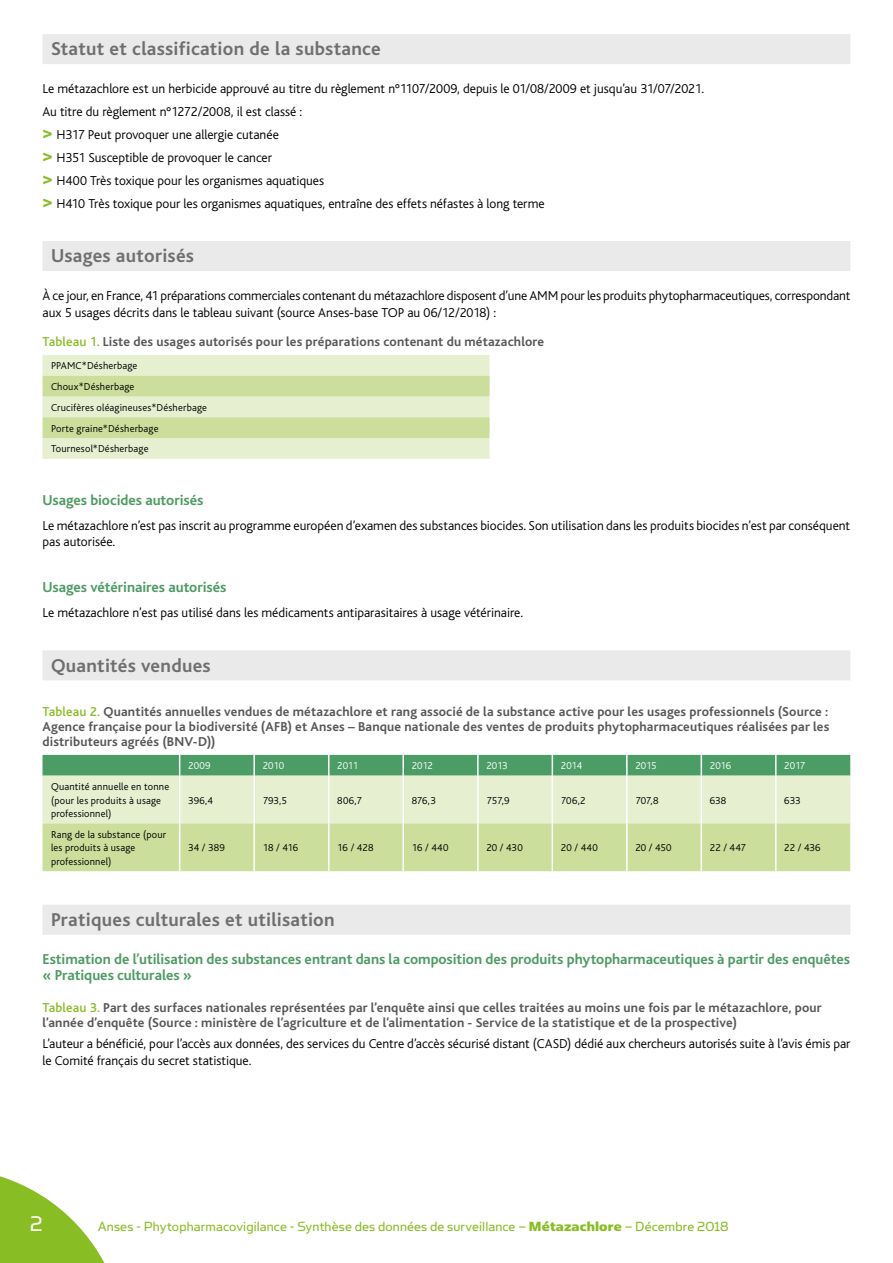
<style>
.page{position:relative;width:893px;height:1263px;background:#fff}
.page>*{position:absolute;margin:0;border:0;box-sizing:border-box;transform-origin:0 0}
.t1{font:24px "Simian Text Orangutan";color:#fff}
.T2{font:700 19.5px "Bliss";letter-spacing:.015em;color:#706f6f}
.T3_1col{font:700 15px/16.5px "Bliss";letter-spacing:-.005em;color:#4e9a62}
.t2{font:15px "Simian Text Orangutan";letter-spacing:.01em;color:#89bd24}
.TEXTE_COURANT_1col{font:300 13.5px/16.5px "Bliss";letter-spacing:-.005em;color:#000}
.Titre_Figure_Tablo{font:700 13.5px/15px "Bliss";letter-spacing:.01em;color:#575756;text-align:justify}
.Tableau_texte{font:300 10.5px/13.5px "Bliss";letter-spacing:.015em;color:#000}
.Tablo_tete{font:300 10.5px "Bliss";letter-spacing:-.02em;color:#fff}
.s1{font-weight:800;font-size:19.5px;color:#89bd24}
.s2{font-weight:500;color:#89bd24}
.s3{font-family:"Simian Text Chimpanzee"}
</style>
<div class="page">
<div style="left:43px;top:34px;width:807px;height:30px;background:#eaeaea"></div>
<div style="left:43px;top:241px;width:807px;height:30px;background:#eaeaea"></div>
<div style="left:43px;top:355px;width:447px;height:104px;background:#e6efd0"></div>
<svg style="left:43px;top:376px;width:447px;height:62px;background:#d4e3ad"></svg>
<div style="left:43px;top:650px;width:807px;height:30px;background:#eaeaea"></div>
<div style="left:43px;top:905px;width:807px;height:30px;background:#eaeaea"></div>
<svg style="left:43px;top:755px;width:807px;height:116px;background:#bfd9a8"></svg>
<hr style="left:179px;top:776px;width:1px;height:47px;background:#fff">
<hr style="left:253px;top:776px;width:2px;height:47px;background:#fff">
<hr style="left:328px;top:776px;width:1px;height:47px;background:#fff">
<hr style="left:402px;top:776px;width:2px;height:47px;background:#fff">
<hr style="left:477px;top:776px;width:2px;height:47px;background:#fff">
<hr style="left:552px;top:776px;width:1px;height:47px;background:#fff">
<hr style="left:626px;top:776px;width:2px;height:47px;background:#fff">
<hr style="left:701px;top:776px;width:1px;height:47px;background:#fff">
<hr style="left:775px;top:776px;width:1px;height:47px;background:#fff">
<hr style="left:179px;top:823px;width:1px;height:48px;background:#fff">
<hr style="left:253px;top:823px;width:2px;height:48px;background:#fff">
<hr style="left:328px;top:823px;width:1px;height:48px;background:#fff">
<hr style="left:402px;top:823px;width:2px;height:48px;background:#fff">
<hr style="left:477px;top:823px;width:2px;height:48px;background:#fff">
<hr style="left:552px;top:823px;width:1px;height:48px;background:#fff">
<hr style="left:626px;top:823px;width:2px;height:48px;background:#fff">
<hr style="left:701px;top:823px;width:1px;height:48px;background:#fff">
<hr style="left:775px;top:823px;width:1px;height:48px;background:#fff">
<svg style="left:0;top:1176px;width:105px;height:87px"></svg>
<p class="T2" style="left:51px;top:39px;width:331px">Statut et classification de la substance</p>
<p class="TEXTE_COURANT_1col" style="left:43px;top:81px;width:663px">Le métazachlore est un herbicide approuvé au titre du règlement n°1107/2009, depuis le 01/08/2009 et jusqu’au 31/07/2021.</p>
<p class="TEXTE_COURANT_1col" style="left:43px;top:104px;width:261px">Au titre du règlement n°1272/2008, il est classé :</p>
<p class="TEXTE_COURANT_1col" style="left:43px;top:126px;width:238px"><span class="s1">&gt;</span> H317 Peut provoquer une allergie cutanée</p>
<p class="TEXTE_COURANT_1col" style="left:43px;top:149px;width:231px"><span class="s1">&gt;</span> H351 Susceptible de provoquer le cancer</p>
<p class="TEXTE_COURANT_1col" style="left:43px;top:172px;width:283px"><span class="s1">&gt;</span> H400 Très toxique pour les organismes aquatiques</p>
<p class="TEXTE_COURANT_1col" style="left:43px;top:195px;width:504px"><span class="s1">&gt;</span> H410 Très toxique pour les organismes aquatiques, entraîne des effets néfastes à long terme</p>
<p class="T2" style="left:51px;top:246px;width:145px">Usages autorisés</p>
<p class="TEXTE_COURANT_1col" style="left:43px;top:288px;width:809px">À ce jour, en France, 41 préparations commerciales contenant du métazachlore disposent d’une AMM pour les produits phytopharmaceutiques, correspondant aux 5 usages décrits dans le tableau suivant (source Anses-base TOP au 06/12/2018) :</p>
<p class="Titre_Figure_Tablo" style="left:43px;top:335px;width:503px"><span class="s2">Tableau 1.</span> Liste des usages autorisés pour les préparations contenant du métazachlore</p>
<p class="Tableau_texte" style="left:51px;top:359px;width:88px">PPAMC*Désherbage</p>
<p class="Tableau_texte" style="left:51px;top:380px;width:85px">Choux*Désherbage</p>
<p class="Tableau_texte" style="left:51px;top:401px;width:157px">Crucifères oléagineuses*Désherbage</p>
<p class="Tableau_texte" style="left:51px;top:422px;width:109px">Porte graine*Désherbage</p>
<p class="Tableau_texte" style="left:51px;top:442px;width:99px">Tournesol*Désherbage</p>
<p class="T3_1col" style="left:43px;top:492px;width:162px">Usages biocides autorisés</p>
<p class="TEXTE_COURANT_1col" style="left:43px;top:517px;width:809px">Le métazachlore n’est pas inscrit au programme européen d’examen des substances biocides. Son utilisation dans les produits biocides n’est par conséquent pas autorisée.</p>
<p class="T3_1col" style="left:43px;top:579px;width:185px">Usages vétérinaires autorisés</p>
<p class="TEXTE_COURANT_1col" style="left:43px;top:604px;width:482px">Le métazachlore n’est pas utilisé dans les médicaments antiparasitaires à usage vétérinaire.</p>
<p class="T2" style="left:51px;top:655px;width:161px">Quantités vendues</p>
<p class="Titre_Figure_Tablo" style="left:43px;top:705px;width:788px"><span class="s2">Tableau 2.</span> Quantités annuelles vendues de métazachlore et rang associé de la substance active pour les usages professionnels (Source :<br>Agence française pour la biodiversité (AFB) et Anses – Banque nationale des ventes de produits phytopharmaceutiques réalisées par les distributeurs agréés (BNV-D))</p>
<p class="Tablo_tete" style="left:188px;top:760px;width:24px">2009</p>
<p class="Tablo_tete" style="left:263px;top:760px;width:23px">2010</p>
<p class="Tablo_tete" style="left:337px;top:760px;width:22px">2011</p>
<p class="Tablo_tete" style="left:412px;top:760px;width:23px">2012</p>
<p class="Tablo_tete" style="left:486px;top:760px;width:23px">2013</p>
<p class="Tablo_tete" style="left:561px;top:760px;width:23px">2014</p>
<p class="Tablo_tete" style="left:635px;top:760px;width:23px">2015</p>
<p class="Tablo_tete" style="left:710px;top:760px;width:23px">2016</p>
<p class="Tablo_tete" style="left:784px;top:760px;width:23px">2017</p>
<p class="Tableau_texte" style="left:51px;top:780px;width:120px">Quantité annuelle en tonne (pour les produits à usage professionnel)</p>
<p class="Tableau_texte" style="left:188px;top:793px;width:26px">396,4</p>
<p class="Tableau_texte" style="left:263px;top:793px;width:26px">793,5</p>
<p class="Tableau_texte" style="left:337px;top:793px;width:26px">806,7</p>
<p class="Tableau_texte" style="left:412px;top:793px;width:25px">876,3</p>
<p class="Tableau_texte" style="left:486px;top:793px;width:25px">757,9</p>
<p class="Tableau_texte" style="left:561px;top:793px;width:26px">706,2</p>
<p class="Tableau_texte" style="left:635px;top:793px;width:25px">707,8</p>
<p class="Tableau_texte" style="left:710px;top:793px;width:18px">638</p>
<p class="Tableau_texte" style="left:784px;top:793px;width:18px">633</p>
<p class="Tableau_texte" style="left:51px;top:828px;width:117px">Rang de la substance (pour les produits à usage professionnel)</p>
<p class="Tableau_texte" style="left:188px;top:841px;width:38px">34 / 389</p>
<p class="Tableau_texte" style="left:263px;top:841px;width:37px">18 / 416</p>
<p class="Tableau_texte" style="left:337px;top:841px;width:38px">16 / 428</p>
<p class="Tableau_texte" style="left:412px;top:841px;width:38px">16 / 440</p>
<p class="Tableau_texte" style="left:486px;top:841px;width:38px">20 / 430</p>
<p class="Tableau_texte" style="left:561px;top:841px;width:38px">20 / 440</p>
<p class="Tableau_texte" style="left:635px;top:841px;width:38px">20 / 450</p>
<p class="Tableau_texte" style="left:710px;top:841px;width:38px">22 / 447</p>
<p class="Tableau_texte" style="left:784px;top:841px;width:38px">22 / 436</p>
<p class="T2" style="left:51px;top:909px;width:285px">Pratiques culturales et utilisation</p>
<p class="T3_1col" style="left:43px;top:951px;width:809px">Estimation de l’utilisation des substances entrant dans la composition des produits phytopharmaceutiques à partir des enquêtes « Pratiques culturales »</p>
<p class="Titre_Figure_Tablo" style="left:43px;top:1000px;width:781px"><span class="s2">Tableau 3.</span> Part des surfaces nationales représentées par l’enquête ainsi que celles traitées au moins une fois par le métazachlore, pour l’année d’enquête (Source : ministère de l’agriculture et de l’alimentation - Service de la statistique et de la prospective)</p>
<p class="TEXTE_COURANT_1col" style="left:43px;top:1035px;width:809px">L’auteur a bénéficié, pour l’accès aux données, des services du Centre d’accès sécurisé distant (CASD) dédié aux chercheurs autorisés suite à l’avis émis par le Comité français du secret statistique.</p>
<h1 class="t1" style="left:30px;top:1210px;width:14px">2</h1>
<p class="t2" style="left:98px;top:1218px;width:632px">Anses - Phytopharmacovigilance - Synthèse des données de surveillance – <span class="s3">Métazachlore</span> – Décembre 2018</p>
</div>
